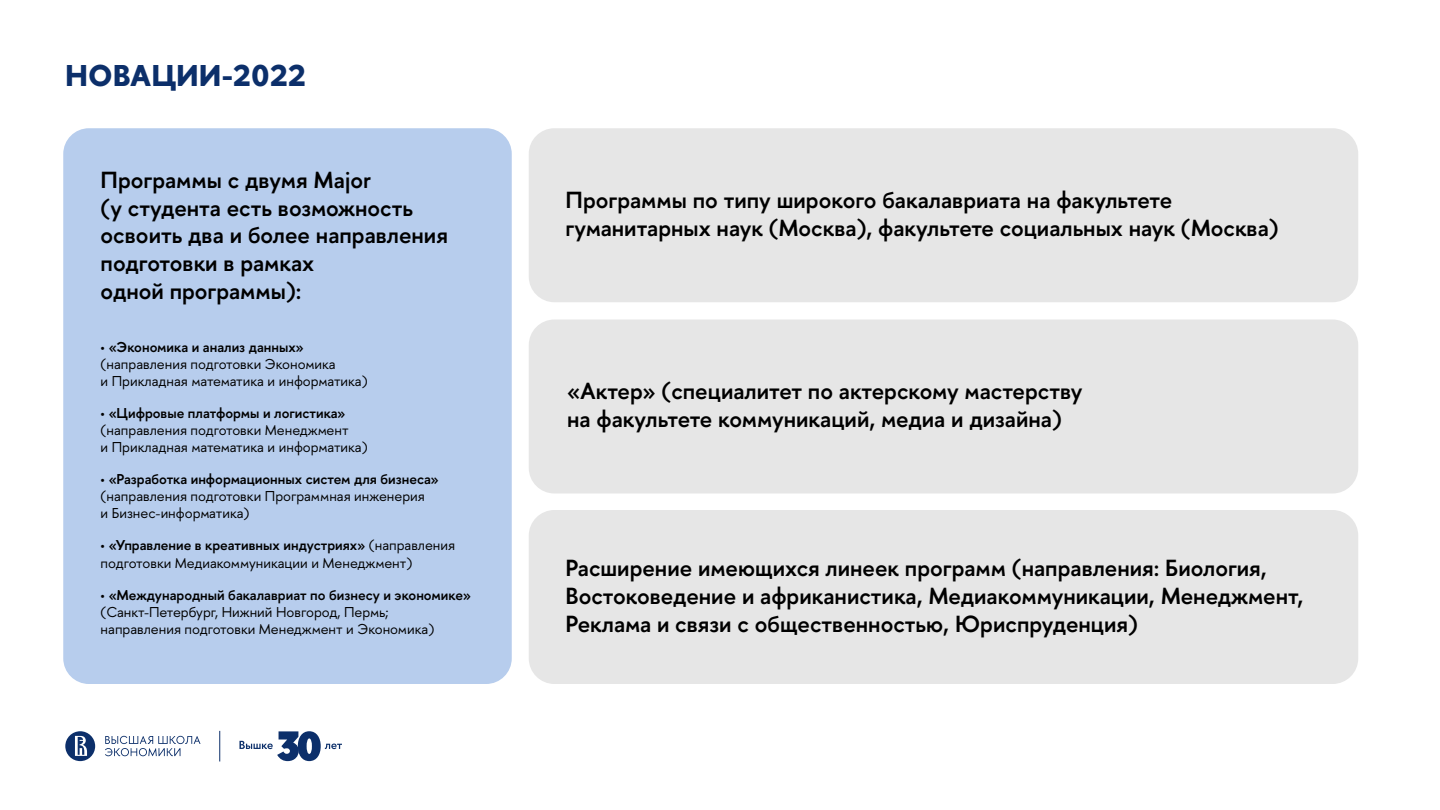
<style>
.page{position:relative;width:1440px;height:810px;background:#fff}
.page>*{position:absolute;margin:0;border:0;box-sizing:border-box;transform-origin:0 0}
.t1{font:700 30px "HSE Sans";color:#0c2f6a}
.t2{font:600 23.25px/27.9px "HSE Sans";color:#000}
.t3{font:14.25px/17.1px "HSE Sans";color:#000}
.s1{font-weight:900}
.s2{font-weight:600}
</style>
<div class="page">
<div style="left:63px;top:128px;width:449px;height:556px;background:#b7cded;border-radius:26px"></div>
<div style="left:529px;top:128px;width:829px;height:174px;background:#e6e6e6;border-radius:26px"></div>
<div style="left:529px;top:320px;width:829px;height:174px;background:#e6e6e6;border-radius:26px"></div>
<div style="left:529px;top:510px;width:829px;height:174px;background:#e6e6e6;border-radius:26px"></div>
<svg style="left:65px;top:731px;width:30px;height:30px"></svg>
<svg style="left:105px;top:736px;width:96px;height:20px"></svg>
<svg style="left:239px;top:731px;width:103px;height:30px"></svg>
<hr style="left:219px;top:731px;width:1px;height:30px;background:#0c2f6a">
<h1 class="t1" style="left:65px;top:56px;width:242px">НОВАЦИИ-2022</h1>
<h2 class="t2" style="left:101px;top:166px;width:349px">Программы с двумя Major<br>(у студента есть возможность освоить два и более направления подготовки в рамках<br>одной программы):</h2>
<p class="t3" style="left:101px;top:338px;width:269px"><span class="s1">·</span> <span class="s2">«Экономика и анализ данных» </span>(направления подготовки Экономика<br>и Прикладная математика и информатика)</p>
<p class="t3" style="left:101px;top:405px;width:269px"><span class="s1">·</span> <span class="s2">«Цифровые платформы и логистика» </span>(направления подготовки Менеджмент<br>и Прикладная математика и информатика)</p>
<p class="t3" style="left:101px;top:471px;width:340px"><span class="s1">·</span> <span class="s2">«Разработка информационных систем для бизнеса» </span>(направления подготовки Программная инженерия<br>и Бизнес-информатика)</p>
<p class="t3" style="left:101px;top:537px;width:356px"><span class="s1">·</span> <span class="s2">«Управление в креативных индустриях»</span> (направления подготовки Медиакоммуникации и Менеджмент)</p>
<p class="t3" style="left:101px;top:586px;width:372px"><span class="s1">·</span> <span class="s2">«Международный бакалавриат по бизнесу и экономике» </span>(Санкт-Петербург, Нижний Новгород, Пермь; направления подготовки Менеджмент и Экономика)</p>
<h2 class="t2" style="left:566px;top:186px;width:715px">Программы по типу широкого бакалавриата на факультете гуманитарных наук (Москва), факультете социальных наук (Москва)</h2>
<h2 class="t2" style="left:567px;top:377px;width:517px">«Актер» (специалитет по актерскому мастерству на факультете коммуникаций, медиа и дизайна)</h2>
<h2 class="t2" style="left:566px;top:554px;width:739px">Расширение имеющихся линеек программ (направления: Биология,<br>Востоковедение и африканистика, Медиакоммуникации, Менеджмент,<br>Реклама и связи с общественностью, Юриспруденция)</h2>
</div>
